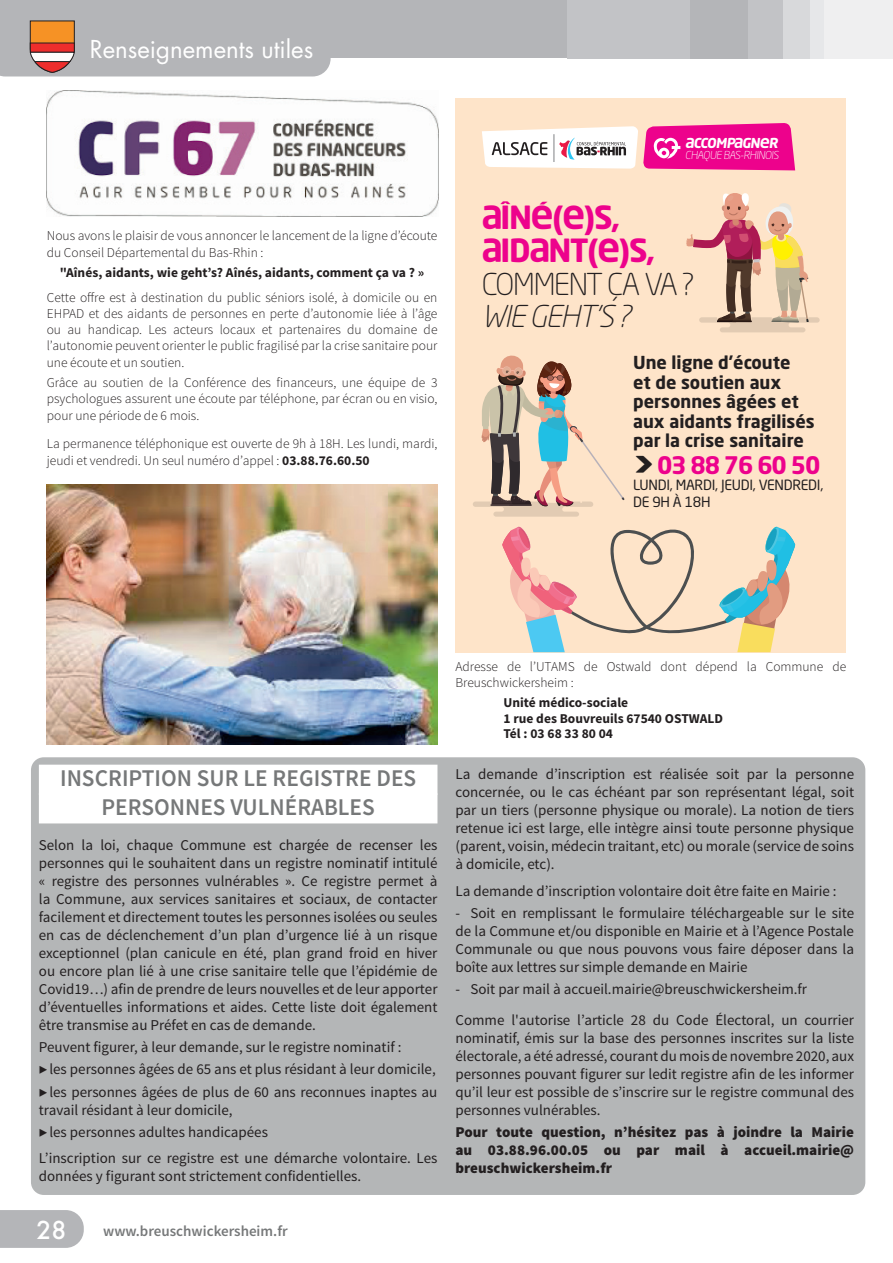
<style>
.page{position:relative;width:893px;height:1263px;background:#fff}
.page>*{position:absolute;margin:0;border:0;box-sizing:border-box;transform-origin:0 0}
.t1{font:700 31.5px/33.8px "NEO Titre";letter-spacing:-.04em;color:#ed028c}
.t2{font:300 29.85px "Neo Sans Std";letter-spacing:-.04em;color:#231f20}
.t3{font:italic 300 29.85px "Neo Sans Std";color:#231f20}
.t4{font:600 24px/28.8px "Source Sans Pro";color:#767879;text-align:center}
.t5{font:24px "Futura";color:#fff}
.t6{font:500 24px "Futura";color:#fff}
.t7{font:700 23.85px "NEO Titre";letter-spacing:-.05em;color:#ed028c}
.t8{font:700 17.7px/19.5px "Neo Sans Std";color:#231f20}
.t9{font:15px/18px "Source Sans Pro";color:#231f20;text-align:justify}
.t10{font:900 15px/18px "Source Sans Pro";color:#231f20;text-align:justify}
.t11{font:600 15px "Source Sans Pro";color:#767879}
.t12{font:13.95px/16.8px "Neo Sans Std";letter-spacing:-.02em;color:#231f20}
.t13{font:300 13.5px/16.2px "Source Sans Pro";color:#231f20}
.t14{font:700 13.5px/15.8px "Source Sans Pro";color:#231f20}
.t15{font:700 13.5px "NEO Titre";color:#fff}
.t16{font:300 10.8px "Neo Sans Std";color:#fff}
.s1{font-weight:700}
.s2{font-family:"Neo Sans Std";font-weight:900;font-size:32.55px;color:#231f20}
</style>
<div class="page">
<img style="left:47px;top:485px;width:390px;height:260px">
<img style="left:47px;top:91px;width:392px;height:125px">
<div style="left:455px;top:98px;width:391px;height:554px;background:#fee4c9"></div>
<svg style="left:482px;top:123px;width:313px;height:47px;background:#ed83bb"></svg>
<svg style="left:502px;top:526px;width:294px;height:126px"></svg>
<svg style="left:686px;top:193px;width:134px;height:139px"></svg>
<svg style="left:473px;top:355px;width:151px;height:162px"></svg>
<div style="left:31px;top:757px;width:834px;height:438px;background:#b4b6b7;border-radius:13px"></div>
<div style="left:0;top:0;width:827px;height:58px;background:#b4b5b8"></div>
<div style="left:763px;top:0;width:130px;height:58px;background:#efeff0"></div>
<div style="left:568px;top:0;width:122px;height:58px;background:#c2c3c6"></div>
<div style="left:748px;top:0;width:36px;height:58px;background:#c2c3c6"></div>
<div style="left:784px;top:0;width:26px;height:58px;background:#d8d9db"></div>
<div style="left:810px;top:0;width:14px;height:58px;background:#e6e7e9"></div>
<div style="left:0;top:1210px;width:84px;height:38px;background:#b4b5b8"></div>
<svg style="left:0;top:20px;width:331px;height:56px"></svg>
<div style="left:39px;top:765px;width:398px;height:30px;background:#fff"></div>
<div style="left:39px;top:793px;width:398px;height:30px;background:#fff"></div>
<h3 class="t5" style="left:90px;top:33px;width:225px">Renseignements utiles</h3>
<p class="t13" style="left:47px;top:228px;width:392px">Nous avons le plaisir de vous annoncer le lancement de la ligne d’écoute du Conseil Départemental du Bas-Rhin :</p>
<p class="t14" style="left:60px;top:265px;width:366px">"Aînés, aidants, wie geht’s? Aînés, aidants, comment ça va ? »</p>
<p class="t13" style="left:47px;top:289px;width:392px;text-align:justify">Cette offre est à destination du public séniors isolé, à domicile ou en EHPAD et des aidants de personnes en perte d’autonomie liée à l’âge ou au handicap. Les acteurs locaux et partenaires du domaine de l’autonomie peuvent orienter le public fragilisé par la crise sanitaire pour une écoute et un soutien.</p>
<p class="t13" style="left:47px;top:375px;width:392px;text-align:justify">Grâce au soutien de la Conférence des financeurs, une équipe de 3 psychologues assurent une écoute par téléphone, par écran ou en visio, pour une période de 6 mois.</p>
<p class="t13" style="left:47px;top:436px;width:392px">La permanence téléphonique est ouverte de 9h à 18H. Les lundi, mardi, jeudi et vendredi. Un seul numéro d’appel : <span class="s1">03.88.76.60.50</span></p>
<p class="t15" style="left:685px;top:134px;width:96px">ACCOMPAGNER</p>
<p class="t16" style="left:685px;top:148px;width:97px">CHAQUE BAS-RHINOIS</p>
<h1 class="t1" style="left:482px;top:199px;width:175px">AÎNÉ(E)S,<br>AIDANT(E)S,</h1>
<h2 class="t2" style="left:482px;top:266px;width:214px">COMMENT ÇA VA ?</h2>
<h2 class="t3" style="left:482px;top:299px;width:158px">WIEGEHT’S?</h2>
<p class="t8" style="left:633px;top:352px;width:183px">Une ligne d’écoute<br>et de soutien aux personnes âgées et aux aidants fragilisés par la crise sanitaire</p>
<h3 class="t7" style="left:633px;top:449px;width:189px"><span class="s2">&gt;</span>03 88 76 60 50</h3>
<p class="t12" style="left:633px;top:477px;width:192px">LUNDI, MARDI, JEUDI, VENDREDI,<br>DE 9H À 18H</p>
<h3 class="t4" style="left:60px;top:764px;width:358px">INSCRIPTION SUR LE REGISTRE DES<br>PERSONNES VULNÉRABLES</h3>
<p class="t9" style="left:39px;top:836px;width:400px">Selon la loi, chaque Commune est chargée de recenser les personnes qui le souhaitent dans un registre nominatif intitulé « registre des personnes vulnérables ». Ce registre permet à la Commune, aux services sanitaires et sociaux, de contacter facilement et directement toutes les personnes isolées ou seules en cas de déclenchement d’un plan d’urgence lié à un risque exceptionnel (plan canicule en été, plan grand froid en hiver ou encore plan lié à une crise sanitaire telle que l’épidémie de Covid19…) afin de prendre de leurs nouvelles et de leur apporter d’éventuelles informations et aides. Cette liste doit également être transmise au Préfet en cas de demande.</p>
<p class="t9" style="left:39px;top:1036px;width:400px;line-height:22.2px;text-align:left">Peuvent figurer, à leur demande, sur le registre nominatif :<br>▶les personnes âgées de 65 ans et plus résidant à leur domicile, ▶les personnes âgées de plus de 60 ans reconnues inaptes au</p>
<p class="t9" style="left:39px;top:1099px;width:231px;line-height:22.2px">travail résidant à leur domicile,<br>▶les personnes adultes handicapées</p>
<p class="t9" style="left:39px;top:1149px;width:400px">L’inscription sur ce registre est une démarche volontaire. Les données y figurant sont strictement confidentielles.</p>
<h3 class="t6" style="left:37px;top:1214px;width:31px">28</h3>
<p class="t11" style="left:103px;top:1222px;width:186px">www.breuschwickersheim.fr</p>
<p class="t13" style="left:455px;top:659px;width:392px;line-height:15.8px">Adresse de l’UTAMS de Ostwald dont dépend la Commune de<br>Breuschwickersheim :</p>
<p class="t14" style="left:503px;top:695px;width:221px">Unité médico-sociale<br>1 rue des Bouvreuils 67540 OSTWALD<br>Tél : 03 68 33 80 04</p>
<p class="t9" style="left:455px;top:765px;width:400px">La demande d’inscription est réalisée soit par la personne concernée, ou le cas échéant par son représentant légal, soit par un tiers (personne physique ou morale). La notion de tiers retenue ici est large, elle intègre ainsi toute personne physique (parent, voisin, médecin traitant, etc) ou morale (service de soins à domicile, etc).</p>
<p class="t9" style="left:455px;top:882px;width:383px">La demande d’inscription volontaire doit être faite en Mairie :</p>
<p class="t9" style="left:455px;top:904px;width:400px">- Soit en remplissant le formulaire téléchargeable sur le site de la Commune et/ou disponible en Mairie et à l’Agence Postale Communale ou que nous pouvons vous faire déposer dans la boîte aux lettres sur simple demande en Mairie</p>
<p class="t9" style="left:455px;top:974px;width:400px;line-height:30.8px">- Soit par mail à accueil.mairie@breuschwickersheim.fr<br>Comme l'autorise l’article 28 du Code Électoral, un courrier</p>
<p class="t9" style="left:455px;top:1029px;width:400px">nominatif, émis sur la base des personnes inscrites sur la liste électorale, a été adressé, courant du mois de novembre 2020, aux personnes pouvant figurer sur ledit registre afin de les informer qu’il leur est possible de s’inscrire sur le registre communal des personnes vulnérables.</p>
<p class="t10" style="left:455px;top:1124px;width:400px">Pour toute question, n’hésitez pas à joindre la Mairie au 03.88.96.00.05 ou par mail à accueil.mairie@ breuschwickersheim.fr</p>
</div>
